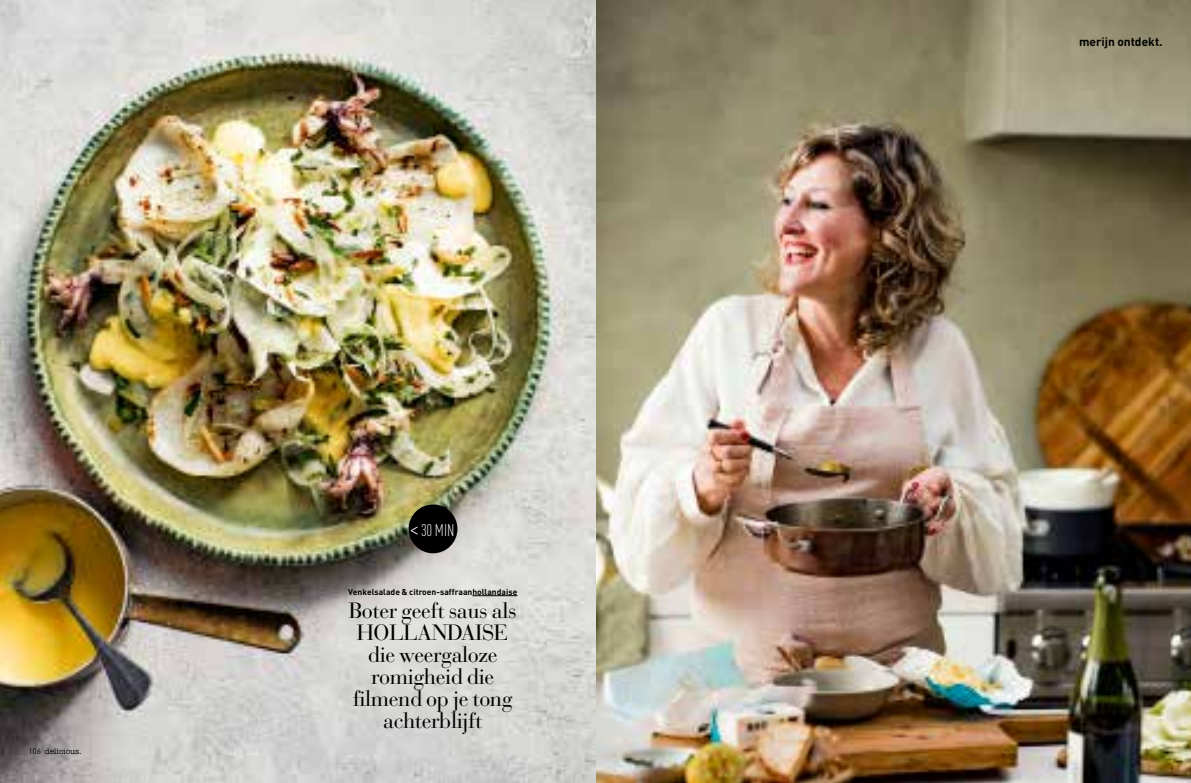
<style>
.page{position:relative;width:1191px;height:783px;background:#fff}
.page>*{position:absolute;margin:0;border:0;box-sizing:border-box;transform-origin:0 0}
.t1{font:22px/22px "Bauer Bodoni Std";letter-spacing:-.02em;color:#000;text-align:center}
.t2{font:300 condensed 16.7px "DINOT";color:#fff}
.t3{font:700 12px "DINOT";color:#000}
.t4{font:700 8.5px "DINOT";color:#000}
.t5{font:500 8px "American Typewriter Std";color:#000}
.s1{font-family:"DINOT";font-weight:400}
.s2{font-size:22.8px}
</style>
<div class="page">
<img style="left:0;top:0;width:1191px;height:782px">
<hr style="left:472px;top:595px;width:45px;height:1px;background:#000">
<div style="left:409px;top:504px;width:48px;height:49px;background:#000;border-radius:50%"></div>
<p class="t5" style="left:28px;top:746px;width:55px"><span class="s1">106</span> delicious.</p>
<p class="t2" style="left:410px;top:520px;width:45px"><span class="s2">&lt;</span>30 MIN</p>
<p class="t4" style="left:348px;top:585px;width:171px">Venkelsalade &amp; citroen-saffraanhollandaise</p>
<p class="t1" style="left:349px;top:599px;width:169px">Boter geeft saus als<br>HOLLANDAISE die weergaloze romigheid die filmend op je tong achterblijft</p>
<p class="t3" style="left:1079px;top:34px;width:85px">merijn ontdekt.</p>
</div>
